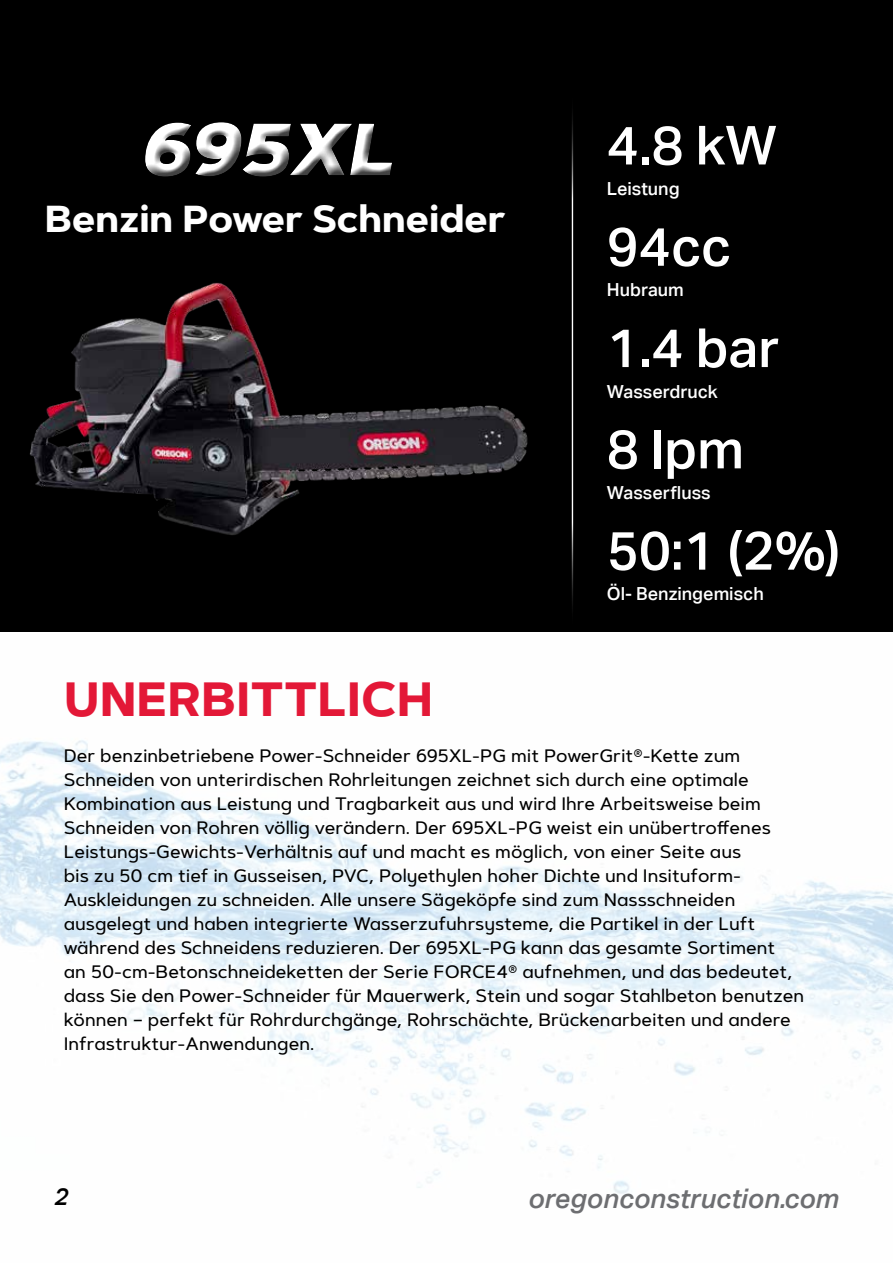
<style>
.page{position:relative;width:893px;height:1263px;background:#fff}
.page>*{position:absolute;margin:0;border:0;box-sizing:border-box;transform-origin:0 0}
.t1{font:italic 900 73.5px "Artegra Sans Alt";letter-spacing:-.02em;color:#fff}
.t2{font:500 54px "Aktiv Grotesk";color:#fff}
.t3{font:700 48px "Artegra Sans Alt";color:#e31837}
.t4{font:700 37.5px "Artegra Sans";color:#fff}
.t5{font:italic 500 27px "Aktiv Grotesk";color:#6d6e71}
.t6{font:italic 500 24px "Aktiv Grotesk";color:#000}
.t7{font:500 18px/24px "Artegra Sans Alt";color:#000}
.t8{font:500 18px "Aktiv Grotesk";color:#fff}
</style>
<div class="page">
<img style="left:0;top:740px;width:893px;height:454px">
<div style="left:0;top:0;width:893px;height:631px;background:#000"></div>
<img style="left:29px;top:282px;width:499px;height:253px">
<div style="left:139px;top:116px;width:264px;height:71px;background:#000;opacity:.75"></div>
<hr style="left:572px;top:91px;width:1px;height:540px;background:#fff">
<h1 class="t1" style="left:138px;top:104px;width:256px">695XL</h1>
<h3 class="t4" style="left:45px;top:196px;width:462px">Benzin Power Schneider</h3>
<h3 class="t3" style="left:64px;top:669px;width:371px">UNERBITTLICH</h3>
<h2 class="t2" style="left:607px;top:113px;width:171px">4.8 kW</h2>
<p class="t8" style="left:607px;top:178px;width:74px">Leistung</p>
<h2 class="t2" style="left:607px;top:214px;width:126px">94cc</h2>
<p class="t8" style="left:607px;top:278px;width:78px">Hubraum</p>
<h2 class="t2" style="left:607px;top:315px;width:174px">1.4 bar</h2>
<p class="t8" style="left:607px;top:380px;width:112px">Wasserdruck</p>
<h2 class="t2" style="left:607px;top:417px;width:139px">8 lpm</h2>
<p class="t8" style="left:607px;top:482px;width:105px">Wasserfluss</p>
<h2 class="t2" style="left:607px;top:518px;width:235px">50:1 (2%)</h2>
<p class="t8" style="left:607px;top:583px;width:158px">Öl- Benzingemisch</p>
<p class="t7" style="left:64px;top:743px;width:742px">Der benzinbetriebene Power-Schneider 695XL-PG mit PowerGrit®-Kette zum Schneiden von unterirdischen Rohrleitungen zeichnet sich durch eine optimale Kombination aus Leistung und Tragbarkeit aus und wird Ihre Arbeitsweise beim Schneiden von Rohren völlig verändern. Der 695XL-PG weist ein unübertroffenes Leistungs-Gewichts-Verhältnis auf und macht es möglich, von einer Seite aus<br>bis zu 50 cm tief in Gusseisen, PVC, Polyethylen hoher Dichte und Insituform-Auskleidungen zu schneiden. Alle unsere Sägeköpfe sind zum Nassschneiden ausgelegt und haben integrierte Wasserzufuhrsysteme, die Partikel in der Luft während des Schneidens reduzieren. Der 695XL-PG kann das gesamte Sortiment<br>an 50-cm-Betonschneideketten der Serie FORCE4® aufnehmen, und das bedeutet, dass Sie den Power-Schneider für Mauerwerk, Stein und sogar Stahlbeton benutzen können – perfekt für Rohrdurchgänge, Rohrschächte, Brückenarbeiten und andere Infrastruktur-Anwendungen.</p>
<h3 class="t6" style="left:54px;top:1182px;width:16px">2</h3>
<h3 class="t5" style="left:528px;top:1182px;width:312px">oregonconstruction.com</h3>
</div>
